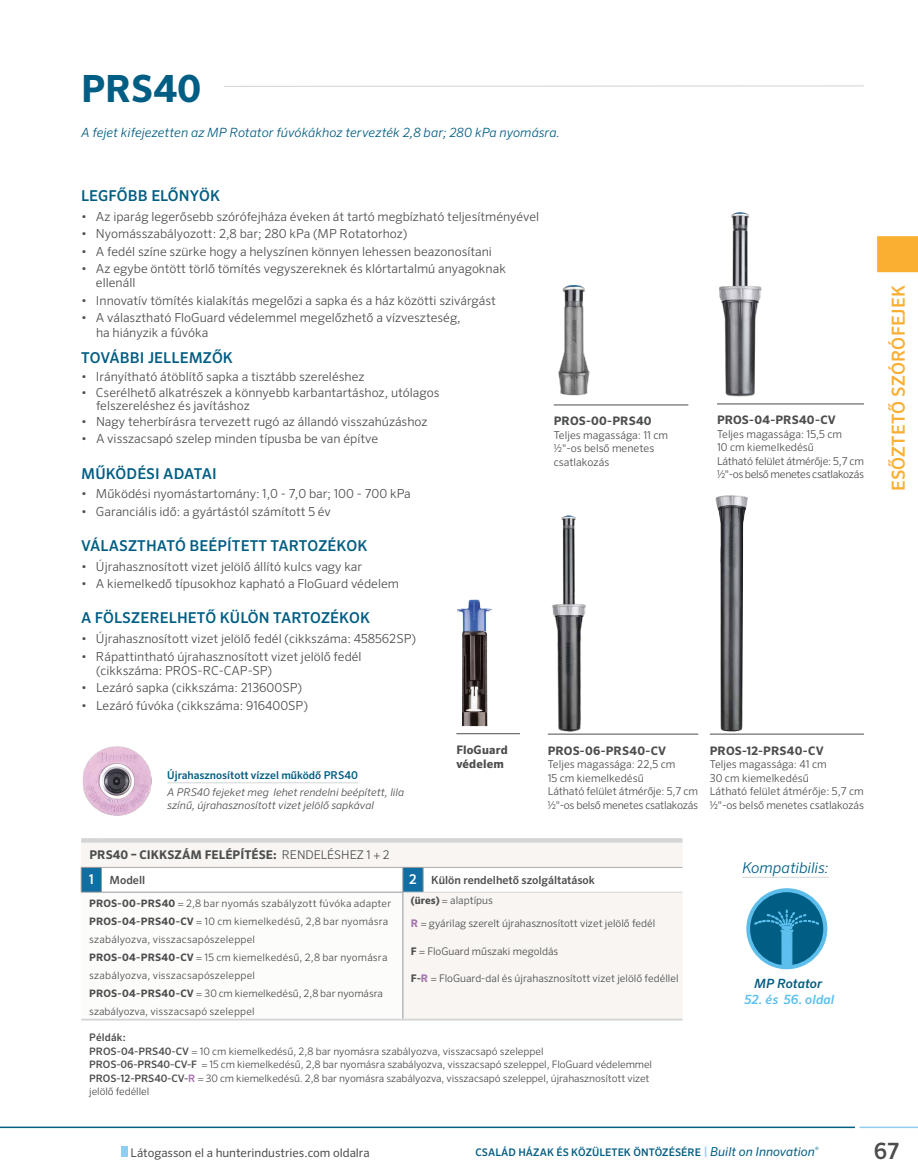
<style>
.page{position:relative;width:918px;height:1175px;background:#fff}
.page>*{position:absolute;margin:0;border:0;box-sizing:border-box;transform-origin:0 0}
.t1{font:700 37.5px "Sero Pro";color:#005d83}
.t2{font:500 22.5px "Sero Pro";color:#4c4d4d}
.t3{font:500 18px "Sero Pro";letter-spacing:.01em;color:#faaf32}
.t4{font:500 15px "Sero Pro";letter-spacing:.01em;color:#005d83}
.t5{font:italic 300 15px "Sero Pro";letter-spacing:-.005em;color:#005d83}
.t6{font:italic 300 12.75px "Sero Pro";letter-spacing:.005em;color:#005d83}
.t7{font:italic 500 12.75px "Sero Pro";letter-spacing:.01em;color:#5cbfed}
.t8{font:italic 500 12.75px "Sero Pro";letter-spacing:.005em;color:#005d83}
.t9{font:300 12.45px/14.2px "Sero Pro";color:#4c4d4d}
.t10{font:12px "Sero Pro";color:#4c4d4d}
.t11{font:700 12px "Sero Pro";letter-spacing:.01em;color:#4c4d4d}
.t12{font:700 11.7px/13.5px "Sero Pro";letter-spacing:.01em;color:#4c4d4d}
.t13{font:500 11.25px "Sero Pro";color:#4c4d4d}
.t14{font:300 10.8px/13.5px "Sero Pro";color:#4c4d4d}
.t15{font:300 10.8px/13.5px "Sero Pro";letter-spacing:-.02em;color:#4c4d4d}
.t16{font:500 10.8px "Sero Pro";color:#005d83}
.t17{font:italic 300 10.65px/13px "Sero Pro";color:#4c4d4d}
.t18{font:300 10.5px/23px "Sero Pro";color:#4c4d4d}
.t19{font:500 10.5px "Sero Pro";letter-spacing:.01em;color:#005d83}
.t20{font:500 10.5px "Sero Pro";letter-spacing:.015em;color:#4c4d4d}
.t21{font:300 10.35px/18px "Sero Pro";color:#4c4d4d}
.s1{font-weight:300}
.s2{font-size:13.5px;color:#fff}
.s3{font-weight:700}
.s4{font-weight:700;color:#a472ae}
.s5{font-weight:500}
.s6{font-weight:500;color:#a16dab}
.s7{font-size:12px;color:#95d1f3}
.s8{font-weight:400;font-style:italic;font-size:12.3px}
</style>
<div class="page">
<div style="left:877px;top:236px;width:41px;height:36px;background:#faaf32"></div>
<svg style="left:224px;top:85px;width:640px;height:2px"></svg>
<div style="left:122px;top:1146px;width:6px;height:10px;background:#8dcef2"></div>
<hr style="left:0;top:1126px;width:855px;height:2px;background:#005d83">
<hr style="left:860px;top:1126px;width:58px;height:2px;background:#8dcef2">
<hr style="left:554px;top:405px;width:134px;height:1px;background:#4c4d4d">
<hr style="left:717px;top:404px;width:147px;height:1px;background:#4c4d4d">
<hr style="left:548px;top:734px;width:150px;height:1px;background:#4c4d4d">
<hr style="left:710px;top:734px;width:154px;height:1px;background:#4c4d4d">
<hr style="left:167px;top:782px;width:191px;height:1px;background:#d4d5d5">
<svg style="left:81px;top:842px;width:601px;height:176px;fill:#f8f5f2"></svg>
<div style="left:81px;top:892px;width:322px;height:127px;background:#fcfcfb"></div>
<hr style="left:423px;top:867px;width:260px;height:1px;background:#abacac">
<hr style="left:81px;top:1018px;width:20px;height:2px;background:#d4d5d5">
<hr style="left:101px;top:1018px;width:302px;height:2px;background:#d4d5d5">
<hr style="left:423px;top:892px;width:260px;height:1px;background:#d5d2d0">
<hr style="left:403px;top:966px;width:20px;height:2px;background:#f8f5f2">
<hr style="left:423px;top:966px;width:260px;height:2px;background:#f8f5f2">
<hr style="left:423px;top:911px;width:260px;height:2px;background:#f8f5f2">
<hr style="left:423px;top:939px;width:260px;height:2px;background:#f8f5f2">
<hr style="left:403px;top:967px;width:1px;height:51px;background:#969798">
<hr style="left:81px;top:838px;width:20px;height:4px;background:#d4d5d5">
<hr style="left:101px;top:838px;width:302px;height:4px;background:#d4d5d5">
<hr style="left:403px;top:838px;width:20px;height:4px;background:#d4d5d5">
<hr style="left:423px;top:838px;width:260px;height:4px;background:#d4d5d5">
<hr style="left:403px;top:1018px;width:20px;height:2px;background:#d4d5d5">
<hr style="left:423px;top:1018px;width:260px;height:2px;background:#d4d5d5">
<svg style="left:81px;top:867px;width:343px;height:100px"></svg>
<img style="left:715px;top:495px;width:33px;height:236px">
<img style="left:552px;top:515px;width:34px;height:216px">
<img style="left:719px;top:212px;width:43px;height:185px">
<img style="left:553px;top:285px;width:54px;height:121px">
<img style="left:83px;top:746px;width:69px;height:70px">
<hr style="left:742px;top:877px;width:87px;height:1px;background:#d4d5d5">
<svg style="left:746px;top:888px;width:81px;height:81px"></svg>
<div style="left:750px;top:892px;width:73px;height:73px;background:#005d83;border-radius:50%"></div>
<div style="left:782px;top:931px;width:10px;height:10px;background:#5cbfed"></div>
<div style="left:782px;top:940px;width:10px;height:27px;background:#5cbfed"></div>
<svg style="left:754px;top:909px;width:65px;height:22px"></svg>
<img style="left:457px;top:599px;width:35px;height:127px">
<hr style="left:456px;top:733px;width:64px;height:1px;background:#4c4d4d">
<h1 class="t1" style="left:81px;top:66px;width:122px">PRS40</h1>
<p class="t6" style="left:81px;top:125px;width:481px">A fejet kifejezetten az MP Rotator fúvókákhoz tervezték 2,8 bar; 280 kPa nyomásra.</p>
<p class="t4" style="left:81px;top:186px;width:140px">LEGFŐBB ELŐNYÖK</p>
<p class="t9" style="left:81px;top:209px;width:460px">• Az iparág legerősebb szórófejháza éveken át tartó megbízható teljesítményével</p>
<p class="t9" style="left:81px;top:226px;width:328px">• Nyomásszabályozott: 2,8 bar; 280 kPa (MP Rotatorhoz)</p>
<p class="t9" style="left:81px;top:244px;width:412px">• A fedél színe szürke hogy a helyszínen könnyen lehessen beazonosítani</p>
<p class="t9" style="left:96px;top:261px;width:411px;text-indent:-15px">• Az egybe öntött törlő tömítés vegyszereknek és klórtartalmú anyagoknak ellenáll</p>
<p class="t9" style="left:81px;top:293px;width:416px">• Innovatív tömítés kialakítás megelőzi a sapka és a ház közötti szivárgást</p>
<p class="t9" style="left:96px;top:311px;width:366px;text-indent:-15px">• A választható FloGuard védelemmel megelőzhető a vízveszteség, ha hiányzik a fúvóka</p>
<p class="t4" style="left:81px;top:349px;width:153px">TOVÁBBI JELLEMZŐK</p>
<p class="t9" style="left:81px;top:369px;width:285px">• Irányítható átöblítő sapka a tisztább szereléshez</p>
<p class="t9" style="left:96px;top:386px;width:345px;line-height:12.8px;text-indent:-15px">• Cserélhető alkatrészek a könnyebb karbantartáshoz, utólagos felszereléshez és javításhoz</p>
<p class="t9" style="left:81px;top:414px;width:348px">• Nagy teherbírásra tervezett rugó az állandó visszahúzáshoz</p>
<p class="t9" style="left:81px;top:432px;width:299px">• A visszacsapó szelep minden típusba be van építve</p>
<p class="t4" style="left:81px;top:464px;width:137px">MŰKÖDÉSI ADATAI</p>
<p class="t9" style="left:81px;top:486px;width:331px">• Működési nyomástartomány: 1,0 - 7,0 bar; 100 - 700 kPa</p>
<p class="t9" style="left:81px;top:504px;width:252px">• Garanciális idő: a gyártástól számított 5 év</p>
<p class="t4" style="left:81px;top:536px;width:288px">VÁLASZTHATÓ BEÉPÍTETT TARTOZÉKOK</p>
<p class="t9" style="left:81px;top:559px;width:283px">• Újrahasznosított vizet jelölő állító kulcs vagy kar</p>
<p class="t9" style="left:81px;top:576px;width:320px">• A kiemelkedő típusokhoz kapható a FloGuard védelem</p>
<p class="t4" style="left:81px;top:609px;width:290px">A FÖLSZERELHETŐ KÜLÖN TARTOZÉKOK</p>
<p class="t9" style="left:81px;top:631px;width:337px">• Újrahasznosított vizet jelölő fedél (cikkszáma: 458562SP)</p>
<p class="t9" style="left:96px;top:649px;width:267px;text-indent:-15px">• Rápattintható újrahasznosított vizet jelölő fedél (cikkszáma: PROS-RC-CAP-SP)</p>
<p class="t9" style="left:81px;top:680px;width:223px">• Lezáró sapka (cikkszáma: 213600SP)</p>
<p class="t9" style="left:81px;top:698px;width:228px">• Lezáró fúvóka (cikkszáma: 916400SP)</p>
<p class="t12" style="left:554px;top:414px;width:99px">PROS-00-PRS40</p>
<p class="t14" style="left:554px;top:428px;width:116px">Teljes magassága: 11 cm ½"-os belső menetes csatlakozás</p>
<p class="t12" style="left:717px;top:413px;width:120px">PROS-04-PRS40-CV</p>
<p class="t15" style="left:717px;top:427px;width:149px">Teljes magassága: 15,5 cm<br>10 cm kiemelkedésű<br>Látható felület átmérője: 5,7 cm ½"-os belső menetes csatlakozás</p>
<p class="t12" style="left:456px;top:743px;width:53px">FloGuard védelem</p>
<p class="t12" style="left:548px;top:743px;width:120px">PROS-06-PRS40-CV</p>
<p class="t14" style="left:548px;top:757px;width:152px">Teljes magassága: 22,5 cm<br>15 cm kiemelkedésű<br>Látható felület átmérője: 5,7 cm ½"-os belső menetes csatlakozás</p>
<p class="t16" style="left:167px;top:768px;width:192px">Újrahasznosított vízzel működő PRS40</p>
<p class="t17" style="left:167px;top:785px;width:238px">A PRS40 fejeket meg lehet rendelni beépített, lila színű, újrahasznosított vizet jelölő sapkával</p>
<p class="t11" style="left:89px;top:847px;width:302px">PRS40 – CIKKSZÁM FELÉPÍTÉSE: <span class="s1">RENDELÉSHEZ 1 + 2</span></p>
<p class="t13" style="left:89px;top:873px;width:58px"><span class="s2">1</span> Modell</p>
<p class="t13" style="left:409px;top:873px;width:187px"><span class="s2">2</span> Külön rendelhető szolgáltatások</p>
<p class="t21" style="left:89px;top:894px;width:303px"><span class="s3">PROS-00-PRS40</span> = 2,8 bar nyomás szabályzott fúvóka adapter <span class="s3">PROS-04-PRS40-CV</span> = 10 cm kiemelkedésű, 2,8 bar nyomásra szabályozva, visszacsapószeleppel<br><span class="s3">PROS-04-PRS40-CV</span> = 15 cm kiemelkedésű, 2,8 bar nyomásra szabályozva, visszacsapószeleppel<br><span class="s3">PROS-04-PRS40-CV</span> = 30 cm kiemelkedésű, 2,8 bar nyomásra szabályozva, visszacsapó szeleppel</p>
<p class="t18" style="left:411px;top:889px;width:246px"><span class="s3">(üres)</span> = alaptípus<br><span class="s4">R</span> = gyárilag szerelt újrahasznosított vizet jelölő fedél</p>
<p class="t18" style="left:411px;top:939px;width:149px"><span class="s3">F</span> = FloGuard műszaki megoldás</p>
<p class="t18" style="left:411px;top:966px;width:269px"><span class="s3">F-</span><span class="s4">R</span> = FloGuard-dal és újrahasznosított vizet jelölő fedéllel</p>
<p class="t20" style="left:89px;top:1031px;width:38px">Példák:</p>
<p class="t21" style="left:89px;top:1044px;width:564px;line-height:13.5px"><span class="s5">PROS-04-PRS40-CV</span> = 10 cm kiemelkedésű, 2,8 bar nyomásra szabályozva, visszacsapó szeleppel <span class="s5">PROS-06-PRS40-CV-F</span> = 15 cm kiemelkedésű, 2,8 bar nyomásra szabályozva, visszacsapó szeleppel, FloGuard védelemmel <span class="s5">PROS-12-PRS40-CV-</span><span class="s6">R</span> = 30 cm kiemelkedésű. 2,8 bar nyomásra szabályozva, visszacsapó szeleppel, újrahasznosított vizet jelölő fedéllel</p>
<p class="t12" style="left:710px;top:743px;width:115px">PROS-12-PRS40-CV</p>
<p class="t14" style="left:710px;top:757px;width:156px">Teljes magassága: 41 cm<br>30 cm kiemelkedésű<br>Látható felület átmérője: 5,7 cm ½"-os belső menetes csatlakozás</p>
<p class="t5" style="left:742px;top:859px;width:88px">Kompatibilis:</p>
<p class="t8" style="left:754px;top:976px;width:69px">MP Rotator</p>
<p class="t7" style="left:745px;top:991px;width:91px">52. és 56. oldal</p>
<h3 class="t3" style="left:888px;top:491px;width:207px;rotate:-90deg">ESŐZTETŐ SZÓRÓFEJEK</h3>
<p class="t10" style="left:131px;top:1145px;width:241px">Látogasson el a hunterindustries.com oldalra</p>
<p class="t19" style="left:476px;top:1146px;width:344px">CSALÁD HÁZAK ÉS KÖZÜLETEK ÖNTÖZÉSÉRE <span class="s7">|</span> <span class="s8">Built on Innovation</span><sup>®</sup></p>
<h2 class="t2" style="left:874px;top:1137px;width:27px">67</h2>
</div>
